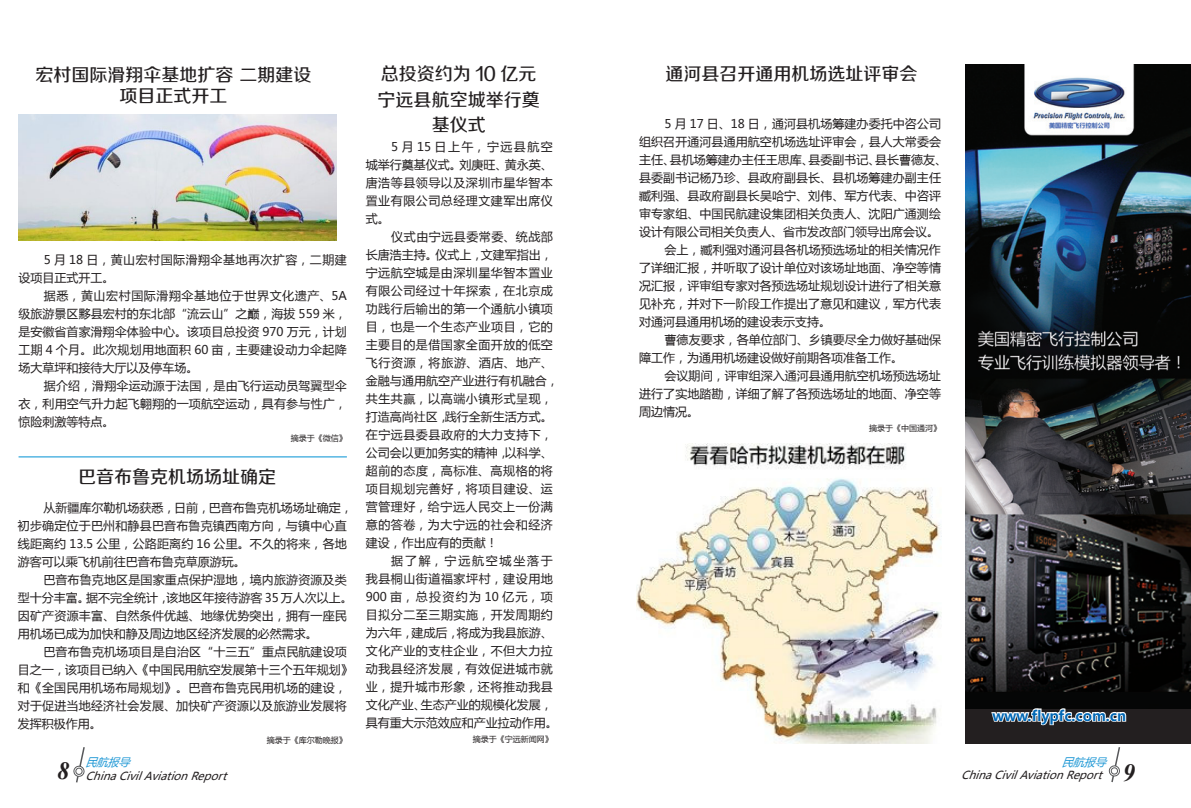
<style>
.page{position:relative;width:1191px;height:808px;background:#fff}
.page>*{position:absolute;margin:0;border:0;box-sizing:border-box;transform-origin:0 0}
.t1{font:italic 700 24.6px "Times New Roman";color:#231f20}
.t2{font:18px/25.6px "FZZZHUNHJW GB1 0";color:#231f20;text-align:center}
.t3{font:700 14px "Microsoft Ya Hei";color:#0167b4}
.t4{font:12px/18px "Microsoft Ya Hei";letter-spacing:.005em;color:#231f20}
.t5{font:12px/18px "Microsoft Ya Hei";letter-spacing:.04em;color:#231f20}
.t6{font:12px/18px "Microsoft Ya Hei";letter-spacing:.045em;color:#231f20}
.t7{font:italic 11px "Microsoft Ya Hei";color:#231f20}
.t8{font:italic 11px "Microsoft Ya Hei";color:#1f98d5}
.t9{font:8px "Microsoft Ya Hei";color:#231f20}
</style>
<div class="page">
<svg style="left:73px;top:747px;width:12px;height:36px"></svg>
<svg style="left:1108px;top:747px;width:13px;height:36px"></svg>
<img style="left:18px;top:115px;width:318px;height:126px">
<div style="left:965px;top:64px;width:226px;height:680px;background:#231f20"></div>
<img style="left:965px;top:64px;width:226px;height:645px">
<svg style="left:990px;top:707px;width:137px;height:19px"></svg>
<img style="left:636px;top:443px;width:306px;height:301px">
<hr style="left:19px;top:456px;width:328px;height:1px;background:#0091d5">
<p class="t2" style="left:35px;top:65px;width:277px;line-height:21.6px">宏村国际滑翔伞基地扩容 二期建设项目正式开工</p>
<p class="t5" style="left:18px;top:250px;width:330px;text-indent:26px">5 月 18 日，黄山宏村国际滑翔伞基地再次扩容，二期建设项目正式开工。</p>
<p class="t4" style="left:18px;top:286px;width:330px;text-align:justify;text-indent:26px">据悉，黄山宏村国际滑翔伞基地位于世界文化遗产、5A级旅游景区黟县宏村的东北部“流云山”之巅，海拔 559 米，是安徽省首家滑翔伞体验中心。该项目总投资 970 万元，计划工期 4 个月。此次规划用地面积 60 亩，主要建设动力伞起降场大草坪和接待大厅以及停车场。</p>
<p class="t4" style="left:18px;top:376px;width:330px;text-align:justify;text-indent:26px">据介绍，滑翔伞运动源于法国，是由飞行运动员驾翼型伞衣，利用空气升力起飞翱翔的一项航空运动，具有参与性广，惊险刺激等特点。</p>
<p class="t9" style="left:291px;top:432px;width:57px">摘录于《微信》</p>
<p class="t2" style="left:78px;top:465px;width:199px">巴音布鲁克机场场址确定</p>
<p class="t4" style="left:18px;top:498px;width:336px;text-indent:26px">从新疆库尔勒机场获悉，日前，巴音布鲁克机场场址确定，初步确定位于巴州和静县巴音布鲁克镇西南方向，与镇中心直线距离约 13.5 公里，公路距离约 16 公里。不久的将来，各地游客可以乘飞机前往巴音布鲁克草原游玩。</p>
<p class="t4" style="left:18px;top:570px;width:336px;text-indent:26px">巴音布鲁克地区是国家重点保护湿地，境内旅游资源及类型十分丰富。据不完全统计，该地区年接待游客 35 万人次以上。因矿产资源丰富、自然条件优越、地缘优势突出，拥有一座民用机场已成为加快和静及周边地区经济发展的必然需求。</p>
<p class="t4" style="left:18px;top:642px;width:336px;text-indent:26px">巴音布鲁克机场项目是自治区“十三五”重点民航建设项目之一，该项目已纳入《中国民用航空发展第十三个五年规划》和《全国民用机场布局规划》。巴音布鲁克民用机场的建设，对于促进当地经济社会发展、加快矿产资源以及旅游业发展将发挥积极作用。</p>
<p class="t9" style="left:267px;top:734px;width:81px">摘录于《库尔勒晚报》</p>
<p class="t8" style="left:86px;top:755px;width:51px">民航报导</p>
<h1 class="t1" style="left:57px;top:753px;width:14px">8</h1>
<p class="t7" style="left:86px;top:768px;width:147px">ChinaCivilAviationReport</p>
<p class="t2" style="left:378px;top:62px;width:163px">总投资约为 10 亿元宁远县航空城举行奠基仪式</p>
<p class="t4" style="left:366px;top:137px;width:189px;text-align:justify;text-indent:26px">5 月 15 日上午，宁远县航空城举行奠基仪式。刘庚旺、黄永英、唐浩等县领导以及深圳市星华智本置业有限公司总经理文建军出席仪式。</p>
<p class="t5" style="left:366px;top:227px;width:195px;text-indent:26px">仪式由宁远县委常委、统战部长唐浩主持。仪式上，文建军指出，宁远航空城是由深圳星华智本置业有限公司经过十年探索，在北京成功践行后输出的第一个通航小镇项目，也是一个生态产业项目，它的主要目的是借国家全面开放的低空飞行资源，将旅游、酒店、地产、金融与通用航空产业进行有机融合，共生共赢，以高端小镇形式呈现，打造高尚社区，践行全新生活方式。在宁远县委县政府的大力支持下，公司会以更加务实的精神，以科学、超前的态度，高标准、高规格的将项目规划完善好，将项目建设、运营管理好，给宁远人民交上一份满意的答卷，为大宁远的社会和经济建设，作出应有的贡献！</p>
<p class="t6" style="left:366px;top:551px;width:193px;text-indent:26px">据了解，宁远航空城坐落于我县桐山街道福家坪村，建设用地<br>900 亩，总投资约为 10 亿元，项目拟分二至三期实施，开发周期约为六年，建成后，将成为我县旅游、文化产业的支柱企业，不但大力拉动我县经济发展，有效促进城市就业，提升城市形象，还将推动我县文化产业、生态产业的规模化发展，具有重大示范效应和产业拉动作用。</p>
<p class="t9" style="left:473px;top:733px;width:81px">摘录于《宁远新闻网》</p>
<p class="t2" style="left:665px;top:62px;width:253px">通河县召开通用机场选址评审会</p>
<p class="t4" style="left:639px;top:114px;width:309px;text-indent:26px">5 月 17 日、18 日，通河县机场筹建办委托中咨公司组织召开通河县通用航空机场选址评审会，县人大常委会主任、县机场筹建办主任王思库、县委副书记、县长曹德友、县委副书记杨乃珍、县政府副县长、县机场筹建办副主任臧利强、县政府副县长吴哈宁、刘伟、军方代表、中咨评审专家组、中国民航建设集团相关负责人、沈阳广通测绘设计有限公司相关负责人、省市发改部门领导出席会议。</p>
<p class="t4" style="left:639px;top:240px;width:303px;text-align:justify;text-indent:26px">会上，臧利强对通河县各机场预选场址的相关情况作了详细汇报，并听取了设计单位对该场址地面、净空等情况汇报，评审组专家对各预选场址规划设计进行了相关意见补充，并对下一阶段工作提出了意见和建议，军方代表对通河县通用机场的建设表示支持。</p>
<p class="t4" style="left:639px;top:330px;width:303px;text-indent:26px">曹德友要求，各单位部门、乡镇要尽全力做好基础保障工作，为通用机场建设做好前期各项准备工作。</p>
<p class="t4" style="left:639px;top:366px;width:303px;text-align:justify;text-indent:26px">会议期间，评审组深入通河县通用航空机场预选场址进行了实地踏勘，详细了解了各预选场址的地面、净空等周边情况。</p>
<p class="t9" style="left:869px;top:422px;width:73px">摘录于《中国通河》</p>
<p class="t3" style="left:992px;top:706px;width:135px">www.flypfc.com.cn</p>
<p class="t8" style="left:1061px;top:755px;width:51px">民航报导</p>
<p class="t7" style="left:961px;top:768px;width:147px">ChinaCivilAviationReport</p>
<h1 class="t1" style="left:1123px;top:755px;width:14px">9</h1>
</div>
